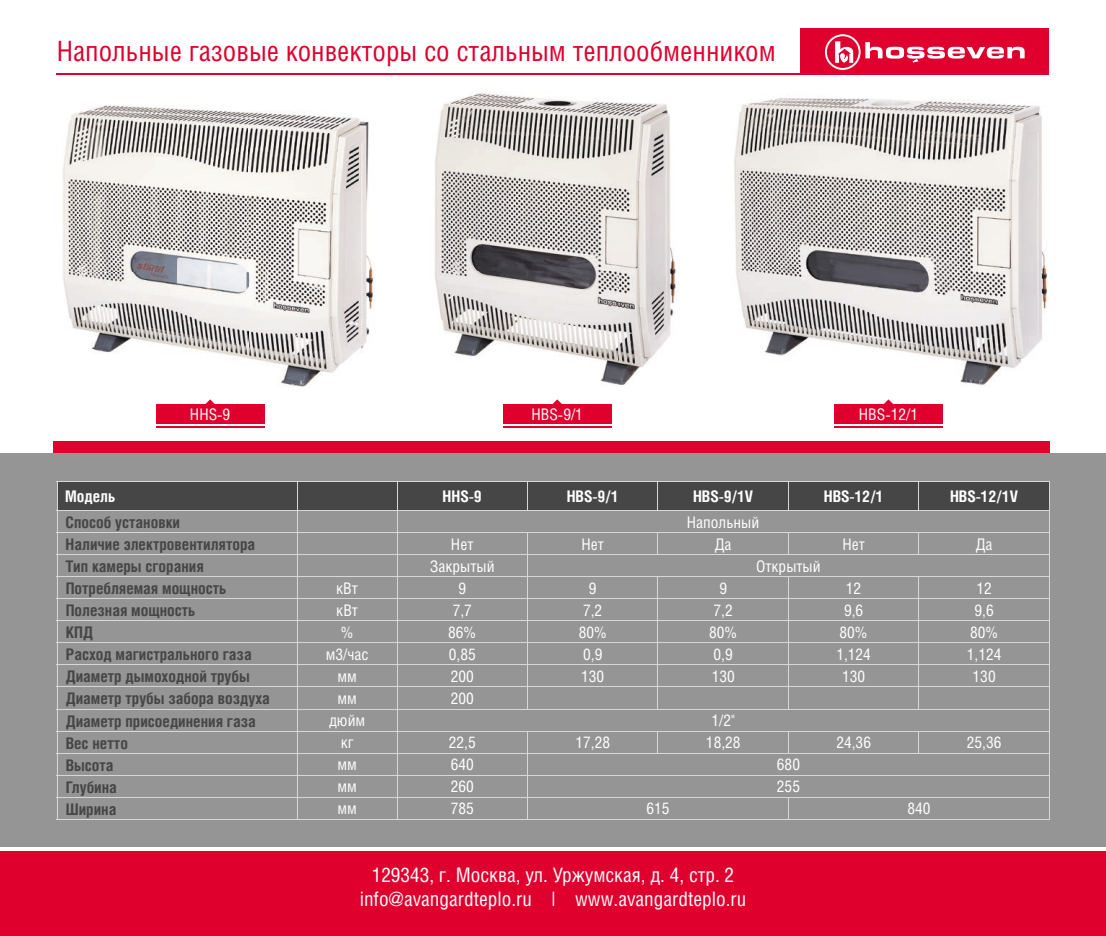
<style>
.page{position:relative;width:1106px;height:936px;background:#fff}
.page>*{position:absolute;margin:0;border:0;box-sizing:border-box;transform-origin:0 0}
.t1{font:28px "Helios Cond";color:#df002d}
.t2{font:20px/24px "Helios Cond";color:#fff;text-align:center}
.t3{font:700 16px "Helios Cond";color:#464646}
.t4{font:16px "Helios Cond";color:#fff}
.t5{font:700 16px "Helios Cond";color:#fff}
</style>
<div class="page">
<div style="left:0;top:851px;width:1106px;height:84px;background:#df002d"></div>
<img style="left:734px;top:98px;width:313px;height:289px">
<img style="left:435px;top:93px;width:241px;height:292px">
<img style="left:63px;top:105px;width:311px;height:282px">
<div style="left:800px;top:28px;width:249px;height:47px;background:#df002d"></div>
<div style="left:53px;top:441px;width:996px;height:47px;background:#df002d"></div>
<div style="left:0;top:454px;width:1106px;height:392px;background:#959595"></div>
<hr style="left:57px;top:74px;width:992px;height:1px;background:#df002d">
<svg style="left:825px;top:34px;width:199px;height:36px"></svg>
<hr style="left:57px;top:818px;width:240px;height:1px;background:#d7d7d7">
<hr style="left:297px;top:818px;width:100px;height:1px;background:#d7d7d7">
<hr style="left:397px;top:818px;width:130px;height:1px;background:#d7d7d7">
<hr style="left:527px;top:818px;width:131px;height:1px;background:#d7d7d7">
<hr style="left:658px;top:818px;width:130px;height:1px;background:#d7d7d7">
<hr style="left:788px;top:818px;width:130px;height:1px;background:#d7d7d7">
<hr style="left:918px;top:818px;width:131px;height:1px;background:#d7d7d7">
<svg style="left:57px;top:481px;width:992px;height:337px"></svg>
<hr style="left:57px;top:510px;width:240px;height:1px;background:#d7d7d7">
<hr style="left:297px;top:510px;width:100px;height:1px;background:#d7d7d7">
<hr style="left:397px;top:510px;width:130px;height:1px;background:#d7d7d7">
<hr style="left:527px;top:510px;width:131px;height:1px;background:#d7d7d7">
<hr style="left:658px;top:510px;width:130px;height:1px;background:#d7d7d7">
<hr style="left:788px;top:510px;width:130px;height:1px;background:#d7d7d7">
<hr style="left:918px;top:510px;width:131px;height:1px;background:#d7d7d7">
<svg style="left:205px;top:399px;width:10px;height:5px"></svg>
<div style="left:156px;top:404px;width:108px;height:20px;background:#df002d"></div>
<hr style="left:156px;top:426px;width:108px;height:1px;background:#df002d">
<svg style="left:552px;top:399px;width:10px;height:5px"></svg>
<div style="left:503px;top:404px;width:108px;height:20px;background:#df002d"></div>
<hr style="left:503px;top:426px;width:108px;height:1px;background:#df002d">
<svg style="left:884px;top:399px;width:9px;height:5px"></svg>
<div style="left:834px;top:404px;width:108px;height:20px;background:#df002d"></div>
<hr style="left:834px;top:426px;width:108px;height:1px;background:#df002d">
<h1 class="t1" style="left:57px;top:34px;width:720px">Напольные газовые конвекторы со стальным теплообменником</h1>
<p class="t4" style="left:190px;top:404px;width:42px">HHS-9</p>
<p class="t4" style="left:531px;top:404px;width:53px">HBS-9/1</p>
<p class="t4" style="left:859px;top:404px;width:61px">HBS-12/1</p>
<p class="t5" style="left:65px;top:487px;width:52px">Модель</p>
<p class="t5" style="left:442px;top:487px;width:41px">HHS-9</p>
<p class="t5" style="left:566px;top:487px;width:53px">HBS-9/1</p>
<p class="t5" style="left:693px;top:487px;width:62px">HBS-9/1V</p>
<p class="t5" style="left:823px;top:487px;width:61px">HBS-12/1</p>
<p class="t5" style="left:950px;top:487px;width:69px">HBS-12/1V</p>
<p class="t3" style="left:66px;top:512px;width:116px">Способ установки</p>
<p class="t4" style="left:687px;top:512px;width:74px">Напольный</p>
<p class="t3" style="left:66px;top:534px;width:191px">Наличие электровентилятора</p>
<p class="t4" style="left:451px;top:534px;width:24px">Нет</p>
<p class="t4" style="left:581px;top:534px;width:24px">Нет</p>
<p class="t4" style="left:715px;top:534px;width:18px">Да</p>
<p class="t4" style="left:842px;top:534px;width:24px">Нет</p>
<p class="t4" style="left:975px;top:534px;width:18px">Да</p>
<p class="t3" style="left:66px;top:556px;width:140px">Тип камеры сгорания</p>
<p class="t4" style="left:430px;top:556px;width:66px">Закрытый</p>
<p class="t4" style="left:756px;top:556px;width:66px">Открытый</p>
<p class="t3" style="left:66px;top:579px;width:162px">Потребляемая мощность</p>
<p class="t4" style="left:336px;top:578px;width:23px">кВт</p>
<p class="t4" style="left:458px;top:578px;width:9px">9</p>
<p class="t4" style="left:589px;top:578px;width:9px">9</p>
<p class="t4" style="left:719px;top:578px;width:9px">9</p>
<p class="t4" style="left:846px;top:578px;width:17px">12</p>
<p class="t4" style="left:976px;top:578px;width:17px">12</p>
<p class="t3" style="left:66px;top:601px;width:131px">Полезная мощность</p>
<p class="t4" style="left:336px;top:600px;width:23px">кВт</p>
<p class="t4" style="left:452px;top:600px;width:21px">7,7</p>
<p class="t4" style="left:583px;top:600px;width:21px">7,2</p>
<p class="t4" style="left:713px;top:600px;width:21px">7,2</p>
<p class="t4" style="left:844px;top:600px;width:21px">9,6</p>
<p class="t4" style="left:974px;top:600px;width:21px">9,6</p>
<p class="t3" style="left:66px;top:623px;width:29px">КПД</p>
<p class="t4" style="left:341px;top:622px;width:14px">%</p>
<p class="t4" style="left:448px;top:622px;width:30px">86%</p>
<p class="t4" style="left:578px;top:622px;width:30px">80%</p>
<p class="t4" style="left:709px;top:622px;width:30px">80%</p>
<p class="t4" style="left:839px;top:622px;width:30px">80%</p>
<p class="t4" style="left:970px;top:622px;width:30px">80%</p>
<p class="t3" style="left:66px;top:645px;width:187px">Расход магистрального газа</p>
<p class="t4" style="left:326px;top:644px;width:44px">м3/час</p>
<p class="t4" style="left:449px;top:644px;width:28px">0,85</p>
<p class="t4" style="left:583px;top:644px;width:21px">0,9</p>
<p class="t4" style="left:713px;top:644px;width:21px">0,9</p>
<p class="t4" style="left:836px;top:644px;width:36px">1,124</p>
<p class="t4" style="left:966px;top:644px;width:36px">1,124</p>
<p class="t3" style="left:66px;top:667px;width:186px">Диаметр дымоходной трубы</p>
<p class="t4" style="left:337px;top:666px;width:21px">мм</p>
<p class="t4" style="left:451px;top:666px;width:25px">200</p>
<p class="t4" style="left:581px;top:666px;width:25px">130</p>
<p class="t4" style="left:711px;top:666px;width:25px">130</p>
<p class="t4" style="left:842px;top:666px;width:25px">130</p>
<p class="t4" style="left:972px;top:666px;width:25px">130</p>
<p class="t3" style="left:66px;top:689px;width:206px">Диаметр трубы забора воздуха</p>
<p class="t4" style="left:337px;top:688px;width:21px">мм</p>
<p class="t4" style="left:451px;top:688px;width:25px">200</p>
<p class="t3" style="left:66px;top:711px;width:192px">Диаметр присоединения газа</p>
<p class="t4" style="left:329px;top:711px;width:38px">дюйм</p>
<p class="t4" style="left:711px;top:711px;width:25px">1/2"</p>
<p class="t3" style="left:66px;top:733px;width:64px">Вес нетто</p>
<p class="t4" style="left:341px;top:733px;width:14px">кг</p>
<p class="t4" style="left:449px;top:733px;width:28px">22,5</p>
<p class="t4" style="left:575px;top:733px;width:36px">17,28</p>
<p class="t4" style="left:706px;top:733px;width:36px">18,28</p>
<p class="t4" style="left:836px;top:733px;width:36px">24,36</p>
<p class="t4" style="left:966px;top:733px;width:36px">25,36</p>
<p class="t3" style="left:66px;top:755px;width:49px">Высота</p>
<p class="t4" style="left:337px;top:755px;width:21px">мм</p>
<p class="t4" style="left:451px;top:755px;width:25px">640</p>
<p class="t4" style="left:777px;top:755px;width:25px">680</p>
<p class="t3" style="left:66px;top:777px;width:53px">Глубина</p>
<p class="t4" style="left:337px;top:777px;width:21px">мм</p>
<p class="t4" style="left:451px;top:777px;width:25px">260</p>
<p class="t4" style="left:777px;top:777px;width:25px">255</p>
<p class="t3" style="left:66px;top:799px;width:52px">Ширина</p>
<p class="t4" style="left:337px;top:799px;width:21px">мм</p>
<p class="t4" style="left:451px;top:799px;width:25px">785</p>
<p class="t4" style="left:646px;top:799px;width:25px">615</p>
<p class="t4" style="left:907px;top:799px;width:25px">840</p>
<p class="t2" style="left:360px;top:862px;width:388px">129343, г. Москва, ул. Уржумская, д. 4, стр. 2 info@avangardteplo.ru | www.avangardteplo.ru</p>
</div>
